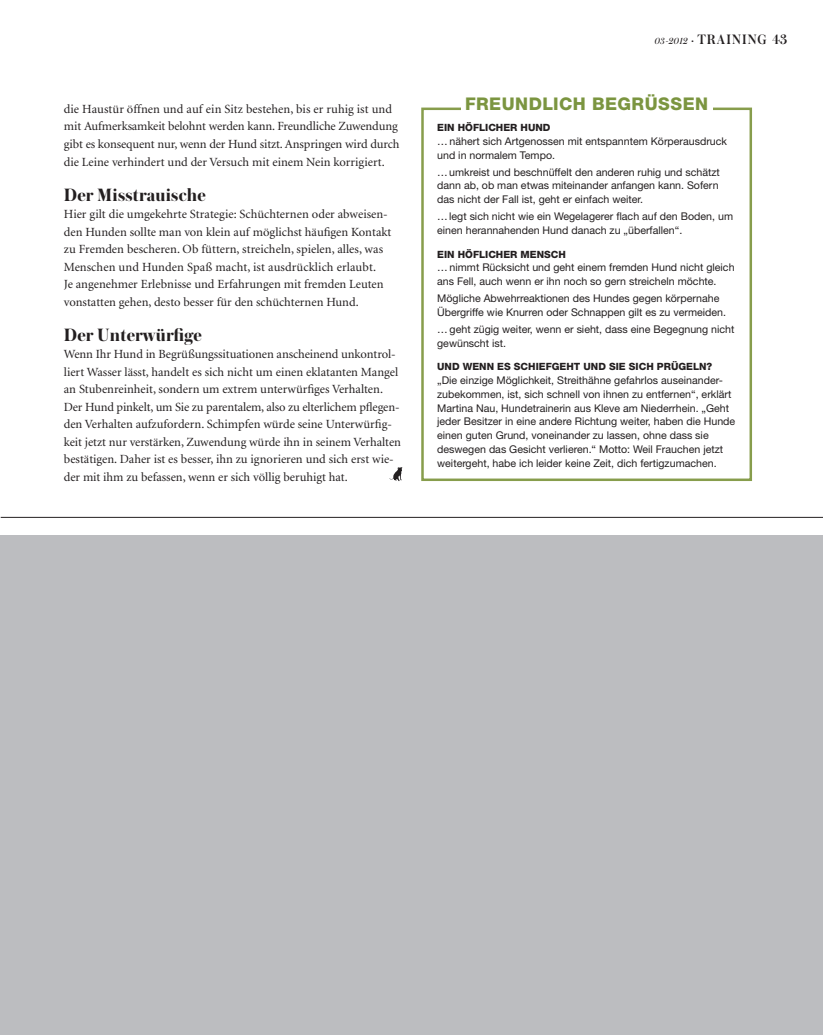
<style>
.page{position:relative;width:823px;height:1035px;background:#fff}
.page>*{position:absolute;margin:0;border:0;box-sizing:border-box;transform-origin:0 0}
.t1{font:700 18.75px "Austin";letter-spacing:.015em;color:#231f20}
.t2{font:800 17.5px "Helvetica Neue LT";letter-spacing:.025em;color:#7b9540}
.t3{font:500 14.38px "Austin";letter-spacing:.06em;color:#231f20}
.t4{font:12.5px/17.5px "Minion LT";color:#231f20}
.t5{font:10.62px/13.8px "Helvetica Neue LT";color:#231f20}
.t6{font:800 10px "Helvetica Neue LT";color:#231f20}
.s1{font-weight:400;font-style:italic;font-size:9.38px}
</style>
<div class="page">
<div style="left:421px;top:108px;width:330px;height:373px;border:2px solid #879d4c"></div>
<div style="left:460px;top:89px;width:252px;height:26px;background:#fff"></div>
<div style="left:0;top:535px;width:822px;height:500px;background:#bcbdc0"></div>
<hr style="left:1px;top:517px;width:821px;height:1px;background:#231f20">
<svg style="left:389px;top:467px;width:13px;height:14px"></svg>
<p class="t3" style="left:654px;top:30px;width:134px"><span class="s1">03-2012</span> · TRAINING 43</p>
<p class="t4" style="left:64px;top:101px;width:329px">die Haustür öffnen und auf ein Sitz bestehen, bis er ruhig ist und</p>
<h2 class="t2" style="left:464px;top:93px;width:245px">FREUNDLICH BEGRÜSSEN</h2>
<p class="t4" style="left:64px;top:118px;width:337px">mit Aufmerksamkeit belohnt werden kann. Freundliche Zuwendung gibt es konsequent nur, wenn der Hund sitzt. Anspringen wird durch die Leine verhindert und der Versuch mit einem Nein korrigiert.</p>
<h1 class="t1" style="left:64px;top:181px;width:143px">Der Misstrauische</h1>
<p class="t4" style="left:64px;top:206px;width:329px">Hier gilt die umgekehrte Strategie: Schüchternen oder abweisen&shy;den Hunden sollte man von klein auf möglichst häufigen Kontakt zu Fremden bescheren. Ob füttern, streicheln, spielen, alles, was Menschen und Hunden Spaß macht, ist ausdrücklich erlaubt.<br>Je angenehmer Erlebnisse und Erfahrungen mit fremden Leuten vonstatten gehen, desto besser für den schüchternen Hund.</p>
<h1 class="t1" style="left:64px;top:321px;width:139px">Der Unterwürfige</h1>
<p class="t4" style="left:64px;top:346px;width:338px">Wenn Ihr Hund in Begrüßungssituationen anscheinend unkontrol&shy;liert Wasser lässt, handelt es sich nicht um einen eklatanten Mangel an Stubenreinheit, sondern um extrem unterwürfiges Verhalten.<br>Der Hund pinkelt, um Sie zu parentalem, also zu elterlichem pflegen&shy;den Verhalten aufzufordern. Schimpfen würde seine Unterwürfig&shy;keit jetzt nur verstärken, Zuwendung würde ihn in seinem Verhalten bestätigen. Daher ist es besser, ihn zu ignorieren und sich erst wie&shy;der mit ihm zu befassen, wenn er sich völlig beruhigt hat.</p>
<p class="t6" style="left:437px;top:122px;width:115px">EIN HÖFLICHER HUND</p>
<p class="t5" style="left:437px;top:134px;width:291px">… nähert sich Artgenossen mit entspanntem Körperausdruck und in normalem Tempo.</p>
<p class="t5" style="left:437px;top:165px;width:284px">… umkreist und beschnüffelt den anderen ruhig und schätzt dann ab, ob man etwas miteinander anfangen kann. Sofern das nicht der Fall ist, geht er einfach weiter.</p>
<p class="t5" style="left:437px;top:209px;width:297px">… legt sich nicht wie ein Wegelagerer flach auf den Boden, um einen herannahenden Hund danach zu „überfallen“.</p>
<p class="t6" style="left:437px;top:248px;width:130px">EIN HÖFLICHER MENSCH</p>
<p class="t5" style="left:437px;top:260px;width:299px">… nimmt Rücksicht und geht einem fremden Hund nicht gleich ans Fell, auch wenn er ihn noch so gern streicheln möchte.</p>
<p class="t5" style="left:437px;top:291px;width:290px">Mögliche Abwehrreaktionen des Hundes gegen körpernahe<br>Übergriffe wie Knurren oder Schnappen gilt es zu vermeiden.</p>
<p class="t5" style="left:437px;top:322px;width:298px">… geht zügig weiter, wenn er sieht, dass eine Begegnung nicht gewünscht ist.</p>
<p class="t6" style="left:437px;top:361px;width:276px">UND WENN ES SCHIEFGEHT UND SIE SICH PRÜGELN?</p>
<p class="t5" style="left:437px;top:373px;width:299px">„Die einzige Möglichkeit, Streithähne gefahrlos auseinander&shy;zubekommen, ist, sich schnell von ihnen zu entfernen“, erklärt Martina Nau, Hundetrainerin aus Kleve am Niederrhein. „Geht jeder Besitzer in eine andere Richtung weiter, haben die Hunde einen guten Grund, voneinander zu lassen, ohne dass sie deswegen das Gesicht verlieren.“ Motto: Weil Frauchen jetzt weitergeht, habe ich leider keine Zeit, dich fertigzumachen.</p>
</div>
